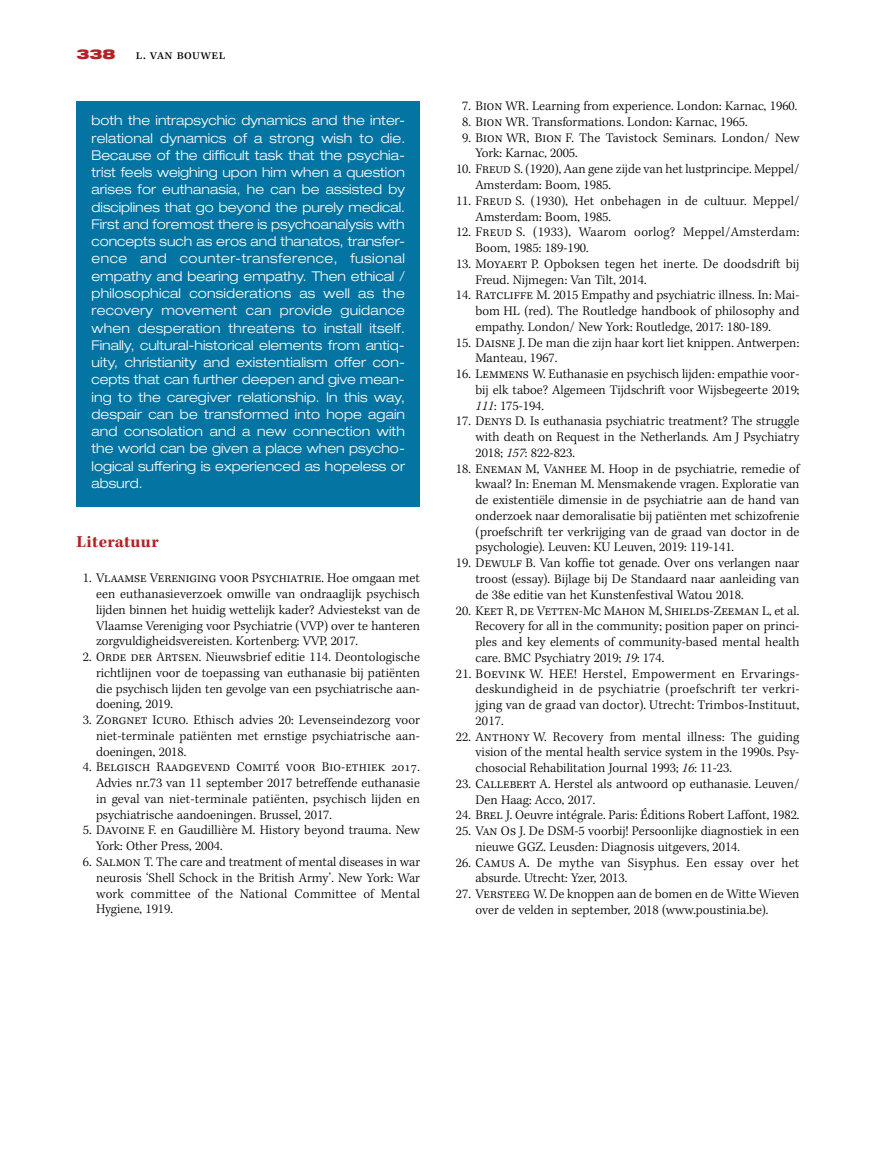
<style>
.page{position:relative;width:876px;height:1174px;background:#fff}
.page>*{position:absolute;margin:0;border:0;box-sizing:border-box;transform-origin:0 0}
.t1{font:700 17.25px "Kepler Std";letter-spacing:.02em;color:#b32227}
.t2{font:300 13.5px/15.8px "Kepler Std";color:#000;text-align:justify}
.t3{font:300 expanded 13.5px/17.2px "Helvetica Neue LT Std";color:#fff;text-align:justify}
.t4{font:13.5px "Kepler Std";letter-spacing:.025em;color:#000}
.t5{font:900 expanded 13.5px "Helvetica Neue LT Std";color:#b32227}
.s1{font-style:italic}
</style>
<div class="page">
<div style="left:77px;top:101px;width:343px;height:405px;background:#0475a3"></div>
<p class="t5" style="left:77px;top:46px;width:41px">338</p>
<p class="t4" style="left:136px;top:47px;width:91px">L. Van Bouwel</p>
<p class="t3" style="left:92px;top:112px;width:315px">both the intrapsychic dynamics and the inter&shy;relational dynamics of a strong wish to die.<br>Because of the difficult task that the psychia&shy;trist feels weighing upon him when a question arises for euthanasia, he can be assisted by disciplines that go beyond the purely medical.<br>First and foremost there is psychoanalysis with concepts such as eros and thanatos, transfer&shy;ence and counter-transference, fusional empathy and bearing empathy. Then ethical / philosophical considerations as well as the recovery movement can provide guidance when desperation threatens to install itself.<br>Finally, cultural-historical elements from antiq&shy;uity, christianity and existentialism offer con&shy;cepts that can further deepen and give mean&shy;ing to the caregiver relationship. In this way, despair can be transformed into hope again and consolation and a new connection with the world can be given a place when psycho&shy;logical suffering is experienced as hopeless or absurd.</p>
<p class="t1" style="left:77px;top:532px;width:84px">Literatuur</p>
<p class="t2" style="left:96px;top:571px;width:325px;text-indent:-13px">1. Vlaamse Vereniging voor Psychiatrie. Hoe omgaan met een euthanasieverzoek omwille van ondraaglijk psychisch lijden binnen het huidig wettelijk kader? Adviestekst van de Vlaamse Vereniging voor Psychiatrie (VVP) over te hanteren zorgvuldigheidsvereisten. Kortenberg: VVP, 2017.</p>
<p class="t2" style="left:96px;top:649px;width:325px;text-indent:-13px">2. Orde der Artsen. Nieuwsbrief editie 114. Deontologische richtlijnen voor de toepassing van euthanasie bij patiënten die psychisch lijden ten gevolge van een psychiatrische aan&shy;doening, 2019.</p>
<p class="t2" style="left:96px;top:712px;width:325px;text-indent:-13px">3. Zorgnet Icuro. Ethisch advies 20: Levenseindezorg voor niet-terminale patiënten met ernstige psychiatrische aan&shy;doeningen, 2018.</p>
<p class="t2" style="left:96px;top:760px;width:325px;text-indent:-13px">4. Belgisch Raadgevend Comité voor Bio-ethiek 2017.<br>Advies nr.73 van 11 september 2017 betreffende euthanasie in geval van niet-terminale patiënten, psychisch lijden en psychiatrische aandoeningen. Brussel, 2017.</p>
<p class="t2" style="left:96px;top:823px;width:326px;text-indent:-13px">5. Davoine F. en Gaudillière M. History beyond trauma. New<br>York: Other Press, 2004.</p>
<p class="t2" style="left:96px;top:854px;width:326px;text-indent:-13px">6. Salmon T. The care and treatment of mental diseases in war neurosis ‘Shell Schock in the British Army’. New York: War work committee of the National Committee of Mental Hygiene, 1919.</p>
<p class="t2" style="left:462px;top:99px;width:337px">7. Bion WR. Learning from experience. London: Karnac, 1960.</p>
<p class="t2" style="left:462px;top:114px;width:287px">8. Bion WR. Transformations. London: Karnac, 1965.</p>
<p class="t2" style="left:475px;top:130px;width:326px;text-indent:-13px">9. Bion WR, Bion F. The Tavistock Seminars. London/ New<br>York: Karnac, 2005.</p>
<p class="t2" style="left:475px;top:162px;width:325px;text-indent:-19px">10. Freud S. (1920), Aan gene zijde van het lustprincipe. Meppel/<br>Amsterdam: Boom, 1985.</p>
<p class="t2" style="left:475px;top:193px;width:325px;text-indent:-20px">11. Freud S. (1930), Het onbehagen in de cultuur. Meppel/<br>Amsterdam: Boom, 1985.</p>
<p class="t2" style="left:475px;top:225px;width:325px;text-indent:-19px">12. Freud S. (1933), Waarom oorlog? Meppel/Amsterdam:<br>Boom, 1985: 189-190.</p>
<p class="t2" style="left:475px;top:256px;width:325px;text-indent:-19px">13. Moyaert P. Opboksen tegen het inerte. De doodsdrift bij<br>Freud. Nijmegen: Van Tilt, 2014.</p>
<p class="t2" style="left:475px;top:288px;width:325px;text-indent:-19px">14. Ratcliffe M. 2015 Empathy and psychiatric illness. In: Mai&shy;bom HL (red). The Routledge handbook of philosophy and empathy. London/ New York: Routledge, 2017: 180-189.</p>
<p class="t2" style="left:475px;top:335px;width:325px;text-indent:-19px">15. Daisne J. De man die zijn haar kort liet knippen. Antwerpen:<br>Manteau, 1967.</p>
<p class="t2" style="left:475px;top:366px;width:325px;text-indent:-19px">16. Lemmens W. Euthanasie en psychisch lijden: empathie voor&shy;bij elk taboe? Algemeen Tijdschrift voor Wijsbegeerte 2019; <span class="s1">111</span>: 175-194.</p>
<p class="t2" style="left:475px;top:414px;width:326px;text-indent:-19px">17. Denys D. Is euthanasia psychiatric treatment? The struggle with death on Request in the Netherlands<span class="s1">.</span> Am J Psychiatry 2018; <span class="s1">157</span>: 822-823.</p>
<p class="t2" style="left:475px;top:461px;width:327px;text-indent:-19px">18. Eneman M, Vanhee M. Hoop in de psychiatrie, remedie of kwaal? In: Eneman M. Mensmakende vragen. Exploratie van de existentiële dimensie in de psychiatrie aan de hand van onderzoek naar demoralisatie bij patiënten met schizofrenie (proefschrift ter verkrijging van de graad van doctor in de psychologie). Leuven: KU Leuven, 2019: 119-141.</p>
<p class="t2" style="left:475px;top:556px;width:325px;text-indent:-19px">19. Dewulf B. Van koffie tot genade. Over ons verlangen naar troost (essay). Bijlage bij De Standaard naar aanleiding van de 38e editie van het Kunstenfestival Watou 2018.</p>
<p class="t2" style="left:475px;top:603px;width:325px;text-indent:-19px">20. Keet R, de Vetten-Mc Mahon M, Shields-Zeeman L, et al.<br>Recovery for all in the community; position paper on princi&shy;ples and key elements of community-based mental health care. BMC Psychiatry 2019; <span class="s1">19</span>: 174.</p>
<p class="t2" style="left:475px;top:666px;width:325px;text-indent:-19px">21. Boevink W. HEE! Herstel, Empowerment en Ervarings&shy;deskundigheid in de psychiatrie (proefschrift ter verkri&shy;jging van de graad van doctor). Utrecht: Trimbos-Instituut, 2017.</p>
<p class="t2" style="left:475px;top:729px;width:325px;text-indent:-19px">22. Anthony W. Recovery from mental illness: The guiding vision of the mental health service system in the 1990s. Psy&shy;chosocial Rehabilitation Journal 1993; <span class="s1">16</span>: 11-23.</p>
<p class="t2" style="left:475px;top:776px;width:325px;text-indent:-19px">23. Callebert A. Herstel als antwoord op euthanasie. Leuven/<br>Den Haag: Acco, 2017.</p>
<p class="t2" style="left:456px;top:808px;width:345px">24. Brel J. Oeuvre intégrale. Paris: Éditions Robert Laffont, 1982.</p>
<p class="t2" style="left:475px;top:823px;width:325px;text-indent:-19px">25. Van Os J. De DSM-5 voorbij! Persoonlijke diagnostiek in een nieuwe GGZ. Leusden: Diagnosis uitgevers, 2014.</p>
<p class="t2" style="left:475px;top:855px;width:325px;text-indent:-19px">26. Camus A. De mythe van Sisyphus. Een essay over het absurde. Utrecht: Yzer, 2013.</p>
<p class="t2" style="left:475px;top:886px;width:325px;text-indent:-19px">27. Versteeg W. De knoppen aan de bomen en de Witte Wieven over de velden in september, 2018 (www.poustinia.be).</p>
</div>
